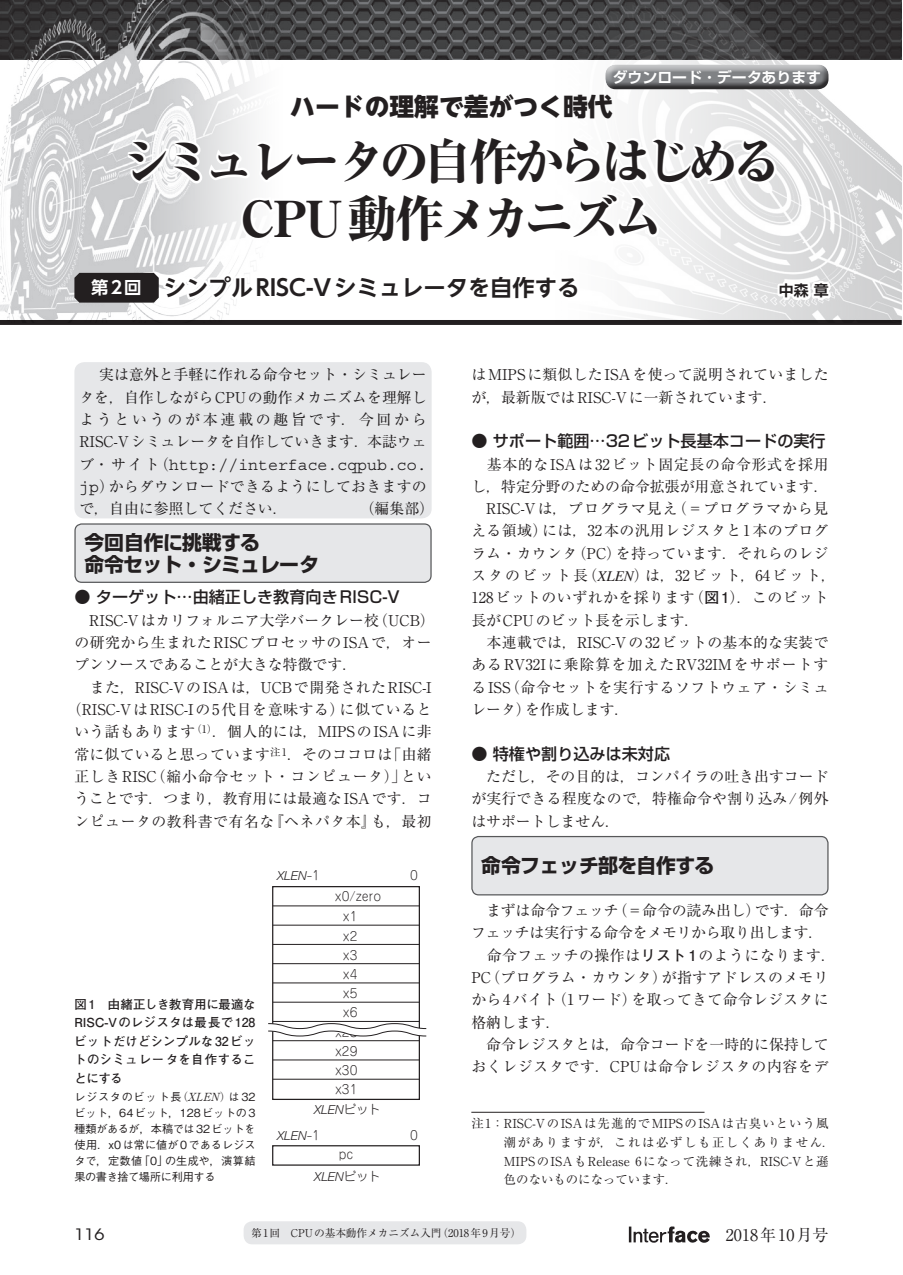
<style>
.page{position:relative;width:903px;height:1275px;background:#fff}
.page>*{position:absolute;margin:0;border:0;box-sizing:border-box;transform-origin:0 0}
.t1{font:800 49.52px/57.1px "Ryumin Pro";letter-spacing:-.12em;color:#231f20;text-align:center}
.t2{font:800 24.85px "UD Shin Go NT Pro";color:#231f20}
.t3{font:700 22.4px "UD Shin Go NT Pro De";color:#231f20}
.t4{font:700 19.78px/22.4px "Shin Go Pro";letter-spacing:-.035em;color:#231f20}
.t5{font:700 17.32px "UD Shin Go NT Pro De";color:#fff}
.t6{font:16.45px "Courier Std";color:#231f20}
.t7{font:500 16.1px "Shin Go Pro";color:#231f20}
.t8{font:16.1px "Ryumin Pro";color:#231f20}
.t9{font:15.58px "ITC Avant Garde Std";color:#231f20;scale:1.11 1}
.t10{font:14.88px/22.4px "Ryumin Pro";letter-spacing:.02em;color:#231f20}
.t11{font:14.88px "Ryumin Pro";color:#231f20}
.t12{font:14.88px "Ryumin Pro";letter-spacing:.04em;color:#231f20}
.t13{font:14.88px "Ryumin Pro";letter-spacing:.045em;color:#231f20}
.t14{font:700 14.88px "Shin Go Pro De";color:#fff}
.t15{font:700 14.88px "Shin Go Pro De";color:#231f20}
.t16{font:12.42px/18.6px "Ryumin Pro";letter-spacing:.085em;color:#231f20}
.t17{font:700 12.42px/18.6px "Futo Go B101 Pro";letter-spacing:.02em;color:#231f20;text-align:justify}
.t18{font:300 12.42px/19.2px "Jun 101 Pro";color:#231f20;text-align:right}
.t19{font:italic 300 12.42px "Helvetica Neue";color:#231f20}
.t20{font:500 11.2px/16.1px "Gothic BBB Pro";color:#231f20;text-align:justify}
.t21{font:10.67px "Ryumin Pro";letter-spacing:-.01em;color:#231f20}
.s1{font-family:"Gothic MB101 Pro De"}
.s2{font-family:"Ryumin Pro";font-size:14.88px}
.s3{font-family:"Courier Std";font-size:16.45px}
.s4{font-family:"Jun 101 Pro";font-style:normal}
.s5{font-family:"Ryumin Pro";font-weight:400}
.s6{font-family:"Ryumin Pro";font-weight:400;font-style:italic}
.s7{font-family:"STIX General";font-style:italic}
.s8{font-family:"Futo Go B101 Pro";font-weight:700}
</style>
<div class="page">
<svg style="left:629px;top:1226px;width:81px;height:17px"></svg>
<img style="left:370px;top:0;width:153px;height:60px">
<div style="left:75px;top:524px;width:356px;height:58px;background:#e6e7e9;border-radius:7px"></div>
<div style="left:74px;top:523px;width:358px;height:60px;border:1px solid #57585a;border-radius:7px"></div>
<div style="left:74px;top:362px;width:358px;height:156px;background:#e6e7e9;border-radius:10px"></div>
<div style="left:472px;top:836px;width:356px;height:59px;background:#e6e7e9;border-radius:7px"></div>
<div style="left:471px;top:836px;width:357px;height:59px;border:1px solid #57585a;border-radius:7px"></div>
<hr style="left:471px;top:1112px;width:233px;height:1px;background:#231f20">
<img style="left:523px;top:0;width:379px;height:320px">
<img style="left:0;top:0;width:370px;height:320px">
<svg style="left:523px;top:271px;width:62px;height:34px"></svg>
<svg style="left:775px;top:275px;width:58px;height:30px"></svg>
<svg style="left:122px;top:129px;width:657px;height:119px"></svg>
<svg style="left:74px;top:271px;width:296px;height:37px"></svg>
<div style="left:0;top:320px;width:902px;height:5px;background:#231f20"></div>
<div style="left:272px;top:886px;width:148px;height:214px;border:1px solid #231f20"></div>
<div style="left:272px;top:1145px;width:148px;height:21px;border:1px solid #231f20"></div>
<hr style="left:273px;top:905px;width:147px;height:1px;background:#231f20">
<hr style="left:273px;top:925px;width:147px;height:1px;background:#231f20">
<hr style="left:273px;top:944px;width:147px;height:1px;background:#231f20">
<hr style="left:273px;top:963px;width:147px;height:1px;background:#231f20">
<hr style="left:273px;top:983px;width:147px;height:1px;background:#231f20">
<hr style="left:273px;top:1002px;width:147px;height:1px;background:#231f20">
<hr style="left:273px;top:1021px;width:147px;height:1px;background:#231f20">
<hr style="left:273px;top:1040px;width:147px;height:1px;background:#231f20">
<hr style="left:273px;top:1079px;width:147px;height:1px;background:#231f20">
<hr style="left:273px;top:1060px;width:147px;height:1px;background:#231f20">
<svg style="left:268px;top:1023px;width:159px;height:13px"></svg>
<div style="left:244px;top:1221px;width:282px;height:23px;background:#e6e7e9;border-radius:9px"></div>
<div style="left:602px;top:61px;width:228px;height:24px;background:#fff;opacity:.75"></div>
<div style="left:602px;top:66px;width:228px;height:25px;background:#231f20;opacity:.75"></div>
<p class="t14" style="left:613px;top:65px;width:210px">ダウンロード<span class="s1">・</span>データあります</p>
<h2 class="t2" style="left:290px;top:86px;width:324px">ハードの理解で差がつく時代</h2>
<h1 class="t1" style="left:121px;top:129px;width:662px">シミュレータの自作からはじめる<br>CPU 動作メカニズム</h1>
<p class="t5" style="left:91px;top:274px;width:52px">第2回</p>
<h3 class="t3" style="left:164px;top:269px;width:417px">シンプル RISC-Vシミュレータを自作する</h3>
<p class="t15" style="left:779px;top:278px;width:51px">中森 章</p>
<p class="t10" style="left:79px;top:362px;width:349px;text-align:justify;text-indent:20px">実は意外と手軽に作れる命令セット・シミュレータを，自作しながらCPUの動作メカニズムを理解しようというのが本連載の趣旨です．今回からRISC-Vシミュレータを自作していきます．本誌ウェ</p>
<p class="t6" style="left:79px;top:455px;width:349px"><span class="s2">ブ・サイト（</span>http://interface.cqpub.co.</p>
<p class="t10" style="left:79px;top:474px;width:349px"><span class="s3">jp</span>）からダウンロードできるようにしておきますので，自由に参照してください．</p>
<p class="t10" style="left:360px;top:496px;width:76px">（編集部）</p>
<h3 class="t4" style="left:84px;top:529px;width:236px">今回自作に挑戦する<br>命令セット・シミュレータ</h3>
<p class="t7" style="left:74px;top:584px;width:327px">● ターゲット…由緒正しき教育向きRISC-V</p>
<p class="t11" style="left:74px;top:608px;width:362px">　RISC-Vはカリフォルニア大学バークレー校（UCB）</p>
<p class="t10" style="left:74px;top:630px;width:359px">の研究から生まれたRISCプロセッサのISAで，オー</p>
<p class="t11" style="left:74px;top:653px;width:284px">プンソースであることが大きな特徴です．</p>
<p class="t10" style="left:74px;top:675px;width:359px">　また，RISC-VのISAは，UCBで開発されたRISC-I</p>
<p class="t12" style="left:67px;top:698px;width:366px">（RISC-VはRISC-Iの5代目を意味する）に似ていると</p>
<p class="t10" style="left:74px;top:720px;width:359px">いう話もあります<sup>（1）</sup>．個人的には，MIPSのISAに非</p>
<p class="t10" style="left:74px;top:742px;width:359px">常に似ていると思っています<sup>注1</sup>．そのココロは「由緒</p>
<p class="t13" style="left:74px;top:765px;width:359px">正しきRISC（縮小命令セット・コンピュータ）」とい</p>
<p class="t11" style="left:74px;top:787px;width:359px">うことです．つまり，教育用には最適なISAです．コ</p>
<p class="t10" style="left:74px;top:809px;width:359px">ンピュータの教科書で有名な『ヘネパタ本』も，最初</p>
<p class="t19" style="left:277px;top:868px;width:44px">XLEN<span class="s4">-1</span></p>
<p class="t18" style="left:410px;top:864px;width:9px">0</p>
<p class="t17" style="left:74px;top:993px;width:183px">図1　由緒正しき教育用に最適なRISC-Vのレジスタは最長で128ビットだけどシンプルな32ビットのシミュレータを自作することにする</p>
<p class="t20" style="left:74px;top:1087px;width:183px">レジスタのビット長<span class="s5">（</span><span class="s6">XLEN</span><span class="s5">）</span>は32ビット，64ビット，128ビットの 3種類があるが，本稿では32ビットを使用．x0は常に値が 0であるレジスタで，定数値「0」の生成や，演算結果の書き捨て場所に利用する</p>
<p class="t18" style="left:335px;top:885px;width:48px">x0/zero</p>
<p class="t18" style="left:335px;top:905px;width:24px">x1 x2 x3 x4 x5 x6 x28 x29 x30 x31</p>
<p class="t19" style="left:314px;top:1102px;width:68px">XLEN<span class="s4">ビット</span></p>
<p class="t19" style="left:277px;top:1129px;width:44px">XLEN<span class="s4">-1</span></p>
<p class="t18" style="left:410px;top:1125px;width:9px">0</p>
<p class="t19" style="left:314px;top:1169px;width:68px">XLEN<span class="s4">ビット</span></p>
<p class="t18" style="left:339px;top:1143px;width:16px">pc</p>
<p class="t10" style="left:471px;top:362px;width:359px">はMIPSに類似したISAを使って説明されていましたが，最新版ではRISC-Vに一新されています．</p>
<p class="t7" style="left:471px;top:428px;width:356px">● サポート範囲…32ビット長基本コードの実行</p>
<p class="t10" style="left:471px;top:452px;width:366px">　基本的なISAは32ビット固定長の命令形式を採用し，特定分野のための命令拡張が用意されています．　RISC-Vは，プログラマ見え（＝プログラマから見える領域）には，32本の汎用レジスタと1本のプログラム・カウンタ（PC）を持っています．それらのレジスタのビット長（<span class="s7">XLEN</span>）は，32ビット，64ビット，<br>128ビットのいずれかを採ります（<span class="s8">図1</span>）．このビット長がCPUのビット長を示します．<br>　本連載では，RISC-Vの32ビットの基本的な実装であるRV32Iに乗除算を加えたRV32IMをサポートするISS（命令セットを実行するソフトウェア・シミュレータ）を作成します．</p>
<p class="t7" style="left:471px;top:740px;width:200px">● 特権や割り込みは未対応</p>
<p class="t10" style="left:471px;top:764px;width:359px;text-align:justify">　ただし，その目的は，コンパイラの吐き出すコードが実行できる程度なので，特権命令や割り込み/例外はサポートしません．</p>
<h3 class="t4" style="left:481px;top:852px;width:235px">命令フェッチ部を自作する</h3>
<p class="t10" style="left:471px;top:898px;width:366px">　まずは命令フェッチ（＝命令の読み出し）です．命令フェッチは実行する命令をメモリから取り出します．　命令フェッチの操作は<span class="s8">リスト1</span>のようになります．<br>PC（プログラム・カウンタ）が指すアドレスのメモリから4バイト（1ワード）を取ってきて命令レジスタに格納します．<br>　命令レジスタとは，命令コードを一時的に保持しておくレジスタです．CPUは命令レジスタの内容をデ</p>
<p class="t16" style="left:504px;top:1114px;width:332px;text-indent:-33px">注1：RISC-VのISAは先進的でMIPSのISAは古臭いという風潮がありますが，これは必ずしも正しくありません．<br>MIPSのISAもRelease 6になって洗練され，RISC-Vと遜色のないものになっています．</p>
<p class="t9" style="left:74px;top:1225px;width:29px">116</p>
<p class="t8" style="left:710px;top:1222px;width:120px">　2018年10月号</p>
<p class="t21" style="left:251px;top:1224px;width:271px">第1回　CPUの基本動作メカニズム入門（2018年9月号）</p>
</div>
